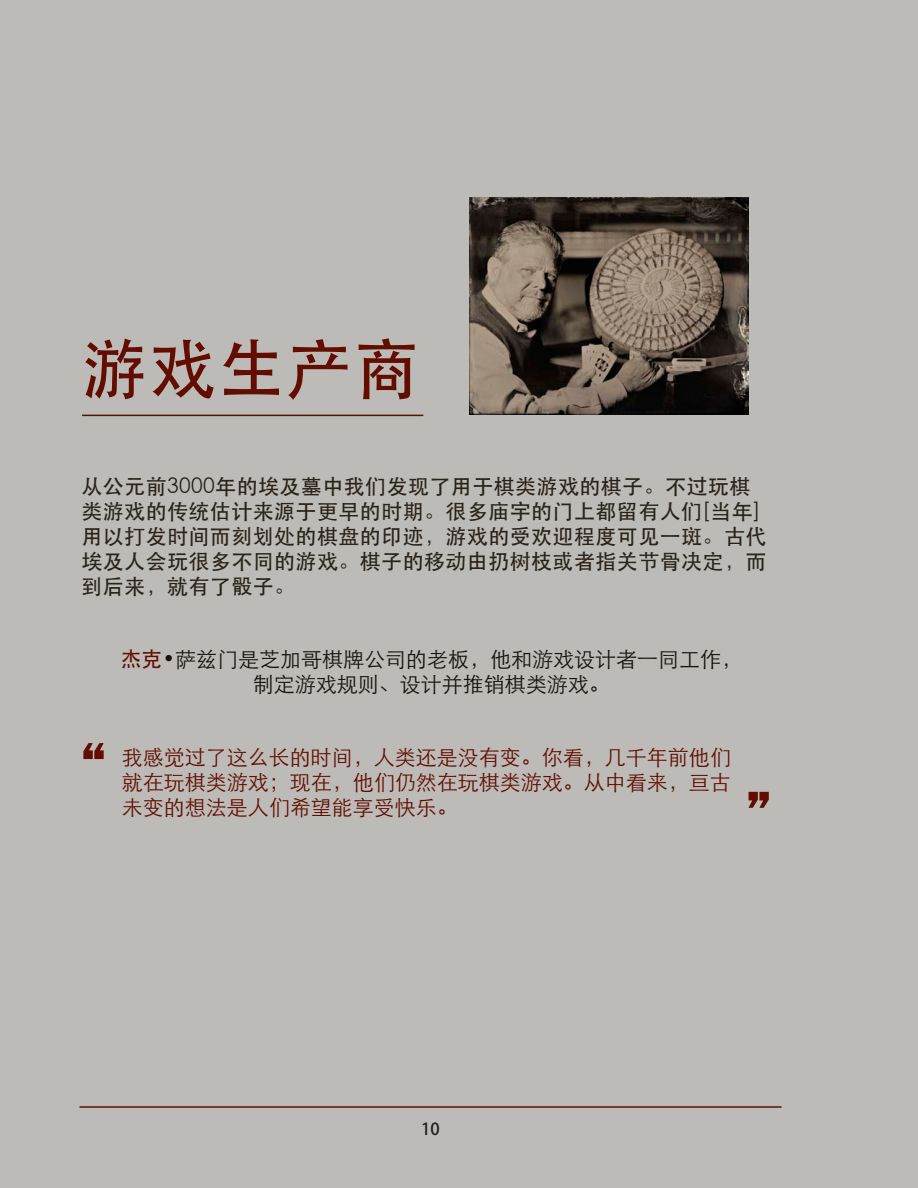
<style>
.page{position:relative;width:918px;height:1188px;background:#bcbbb8}
.page>*{position:absolute;margin:0;border:0;box-sizing:border-box;transform-origin:0 0}
.Occ_Head{font:66px "Adobe Heiti Std";letter-spacing:.03em;color:#620d00}
.t1{font:54px "ITC Franklin Gothic Std Hvy";color:#620d00}
.Occ_Body{font:21px/25.2px "ST Heiti";letter-spacing:.02em;color:#2b2219}
.Occ_Quote{font:300 21px/25.2px "ST Heiti SC";color:#620d00;text-align:justify}
.Occ_Person{font:21px/25.2px "ST Xihei";color:#17130c;text-align:center}
.t2{font:16.5px "Adobe Heiti Std";color:#231f20}
.s1{font-family:"Adobe Heiti Std";color:#620d00}
</style>
<div class="page">
<hr style="left:80px;top:1106px;width:702px;height:2px;background:#5b1300">
<hr style="left:82px;top:415px;width:341px;height:1px;background:#5b1300">
<img style="left:470px;top:198px;width:279px;height:217px">
<p class="Occ_Head" style="left:81px;top:330px;width:339px">游戏生产商</p>
<p class="Occ_Body" style="left:81px;top:474px;width:687px">从公元前3000年的埃及墓中我们发现了用于棋类游戏的棋子。不过玩棋类游戏的传统估计来源于更早的时期。很多庙宇的门上都留有人们[当年]用以打发时间而刻划处的棋盘的印迹，游戏的受欢迎程度可见一斑。古代埃及人会玩很多不同的游戏。棋子的移动由扔树枝或者指关节骨决定，而到后来，就有了骰子。</p>
<p class="Occ_Person" style="left:120px;top:647px;width:623px"><span class="s1">杰克</span>•萨兹门是芝加哥棋牌公司的老板，他和游戏设计者一同工作，制定游戏规则、设计并推销棋类游戏。</p>
<p class="t1" style="left:79px;top:730px;width:30px">“</p>
<p class="Occ_Quote" style="left:122px;top:742px;width:611px">我感觉过了这么长的时间，人类还是没有变。你看，几千年前他们就在玩棋类游戏；现在，他们仍然在玩棋类游戏。从中看来，亘古未变的想法是人们希望能享受快乐。</p>
<p class="t1" style="left:745px;top:779px;width:30px">”</p>
<p class="t2" style="left:421px;top:1119px;width:20px">10</p>
</div>
